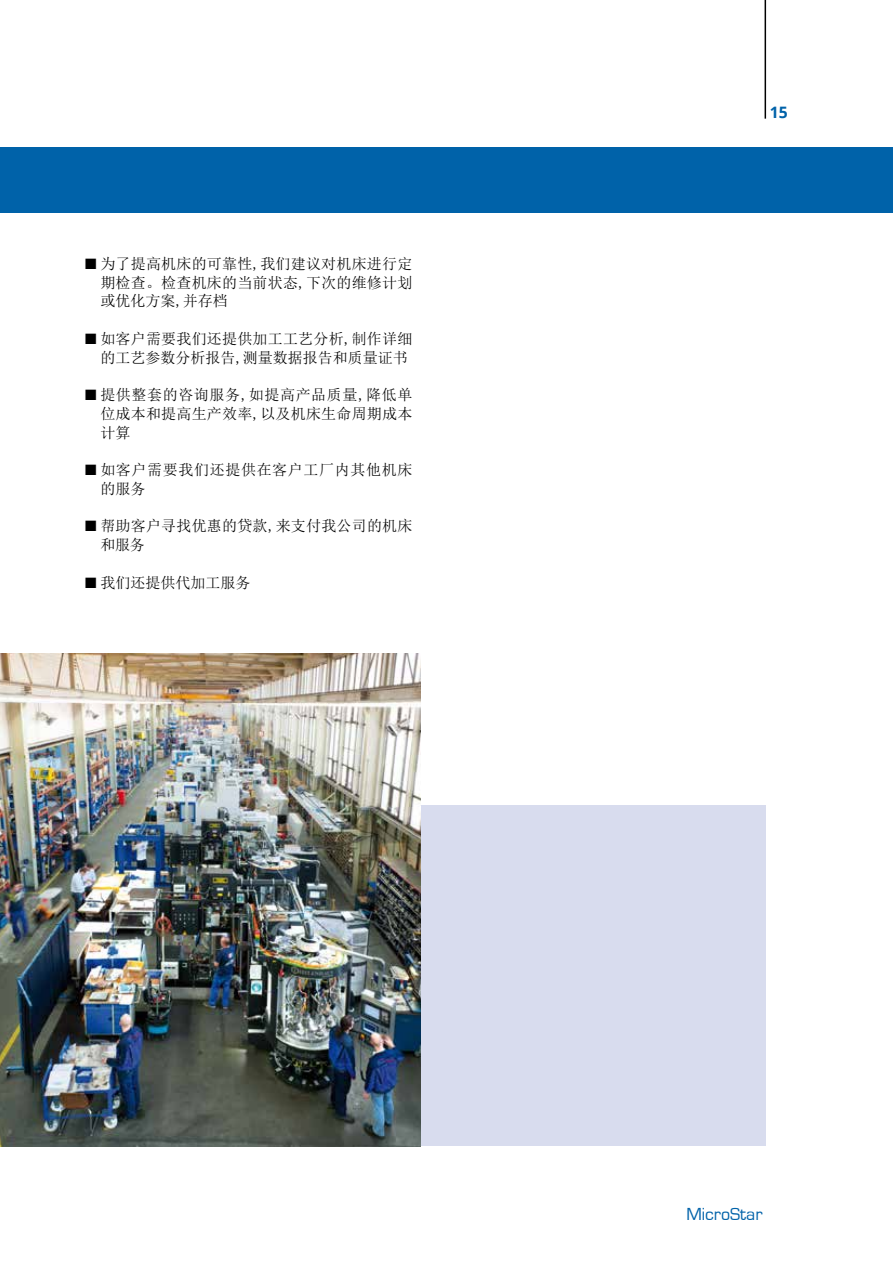
<style>
.page{position:relative;width:893px;height:1263px;background:#fff}
.page>*{position:absolute;margin:0;border:0;box-sizing:border-box;transform-origin:0 0}
.t1{font:18px "Eurostile";color:#0062a9}
.t2{font:700 15.75px "Open Sans";color:#0062a9}
.t3{font:15px/18.8px "Sim Sun";letter-spacing:.015em;color:#000;text-align:justify}
.t4{font:15px/18.8px "Sim Sun";letter-spacing:.04em;color:#000}
</style>
<div class="page">
<div style="left:0;top:147px;width:893px;height:66px;background:#0062a9"></div>
<div style="left:0;top:806px;width:765px;height:340px;background:#d8dcee"></div>
<img style="left:0;top:653px;width:420px;height:493px">
<hr style="left:765px;top:0;width:1px;height:119px;background:#000">
<p class="t3" style="left:100px;top:254px;width:313px;text-indent:-15px">■ 为了提高机床的可靠性,我们建议对机床进行定期检查。检查机床的当前状态,下次的维修计划或优化方案,并存档</p>
<p class="t3" style="left:100px;top:329px;width:313px;text-indent:-15px">■ 如客户需要我们还提供加工工艺分析,制作详细的工艺参数分析报告,测量数据报告和质量证书</p>
<p class="t3" style="left:100px;top:385px;width:314px;text-indent:-15px">■ 提供整套的咨询服务,如提高产品质量,降低单位成本和提高生产效率,以及机床生命周期成本计算</p>
<p class="t4" style="left:100px;top:460px;width:313px;text-indent:-15px">■ 如客户需要我们还提供在客户工厂内其他机床的服务</p>
<p class="t3" style="left:100px;top:516px;width:314px;text-indent:-15px">■ 帮助客户寻找优惠的贷款,来支付我公司的机床和服务</p>
<p class="t3" style="left:85px;top:573px;width:167px">■ 我们还提供代加工服务</p>
<p class="t2" style="left:770px;top:102px;width:19px">15</p>
<p class="t1" style="left:686px;top:1204px;width:78px">MicroStar</p>
</div>
